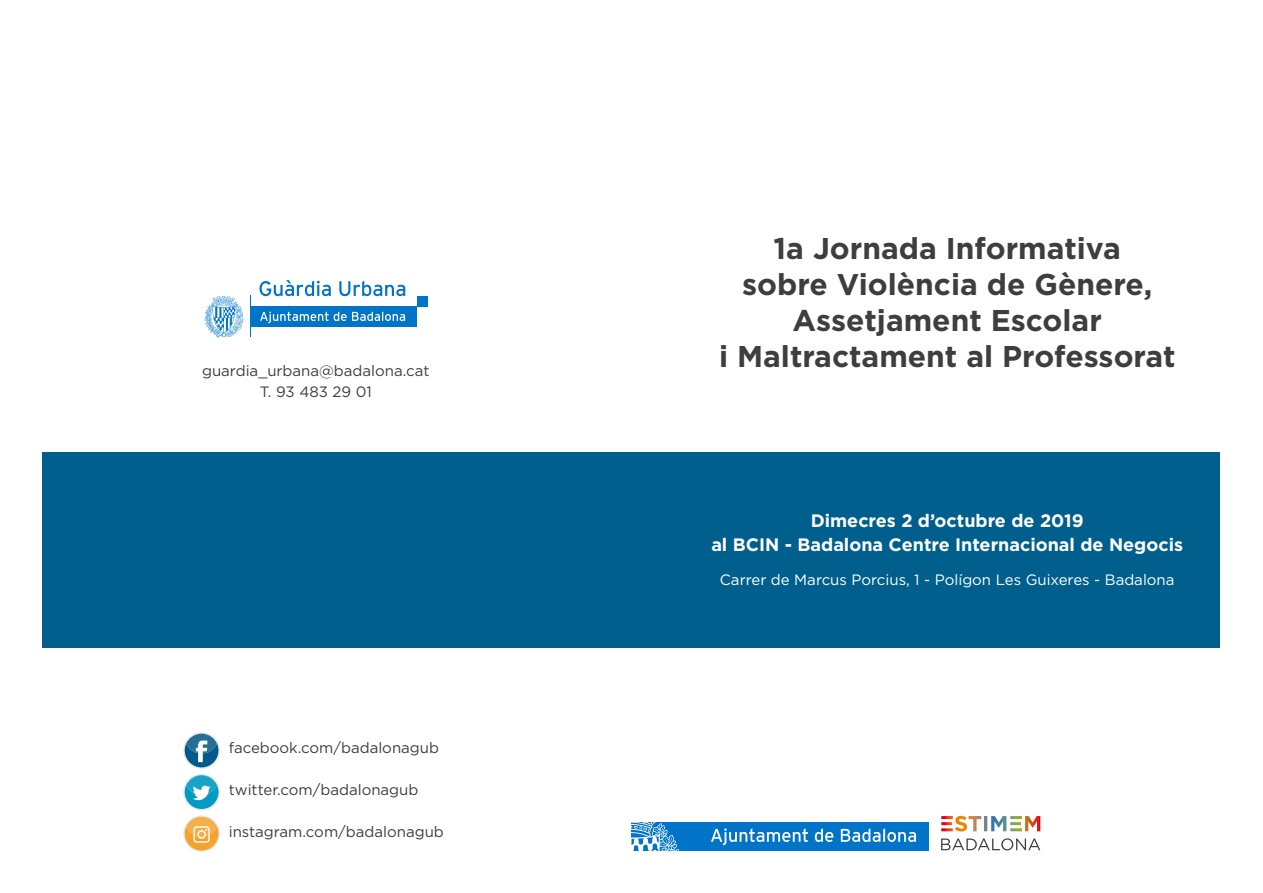
<style>
.page{position:relative;width:1263px;height:893px;background:#fff}
.page>*{position:absolute;margin:0;border:0;box-sizing:border-box;transform-origin:0 0}
.t1{font:700 30px/36px "Gotham";color:#3e3d40;text-align:center}
.t2{font:700 18px/24px "Gotham";color:#fff;text-align:center}
.t3{font:15px/21px "Gotham";color:#3e3d40;text-align:center}
.t4{font:15px "Gotham";color:#fff}
</style>
<div class="page">
<svg style="left:204px;top:296px;width:40px;height:42px"></svg>
<div style="left:251px;top:306px;width:166px;height:21px;background:#0074c8"></div>
<svg style="left:260px;top:311px;width:145px;height:12px"></svg>
<hr style="left:250px;top:296px;width:1px;height:41px;background:#0074c8">
<svg style="left:259px;top:280px;width:72px;height:16px"></svg>
<svg style="left:339px;top:281px;width:66px;height:15px"></svg>
<div style="left:417px;top:296px;width:10px;height:10px;background:#0074c8"></div>
<svg style="left:941px;top:816px;width:99px;height:15px"></svg>
<svg style="left:941px;top:838px;width:99px;height:12px"></svg>
<div style="left:631px;top:822px;width:298px;height:28px;background:#0074c8"></div>
<svg style="left:631px;top:822px;width:48px;height:28px"></svg>
<svg style="left:711px;top:828px;width:205px;height:17px"></svg>
<svg style="left:183px;top:732px;width:37px;height:37px"></svg>
<svg style="left:185px;top:734px;width:33px;height:33px"></svg>
<svg style="left:183px;top:774px;width:37px;height:36px"></svg>
<svg style="left:185px;top:775px;width:33px;height:34px"></svg>
<svg style="left:183px;top:815px;width:37px;height:37px"></svg>
<svg style="left:185px;top:817px;width:33px;height:33px"></svg>
<div style="left:43px;top:452px;width:1177px;height:195px;background:#005f8d"></div>
<p class="t3" style="left:202px;top:359px;width:229px">guardia_urbana@badalona.cat<br>T. 93 483 29 01</p>
<p class="t3" style="left:229px;top:737px;width:212px">facebook.com/badalonagub</p>
<p class="t3" style="left:229px;top:779px;width:191px">twitter.com/badalonagub</p>
<p class="t3" style="left:229px;top:821px;width:217px">instagram.com/badalonagub</p>
<h1 class="t1" style="left:719px;top:230px;width:458px">1a Jornada Informativa<br>sobre Violència de Gènere,<br>Assetjament Escolar<br>i Maltractament al Professorat</h1>
<p class="t2" style="left:711px;top:508px;width:473px">Dimecres 2 d’octubre de 2019<br>al BCIN - Badalona Centre Internacional de Negocis</p>
<p class="t4" style="left:720px;top:570px;width:456px">Carrer de Marcus Porcius, 1 - Polígon Les Guixeres - Badalona</p>
</div>
